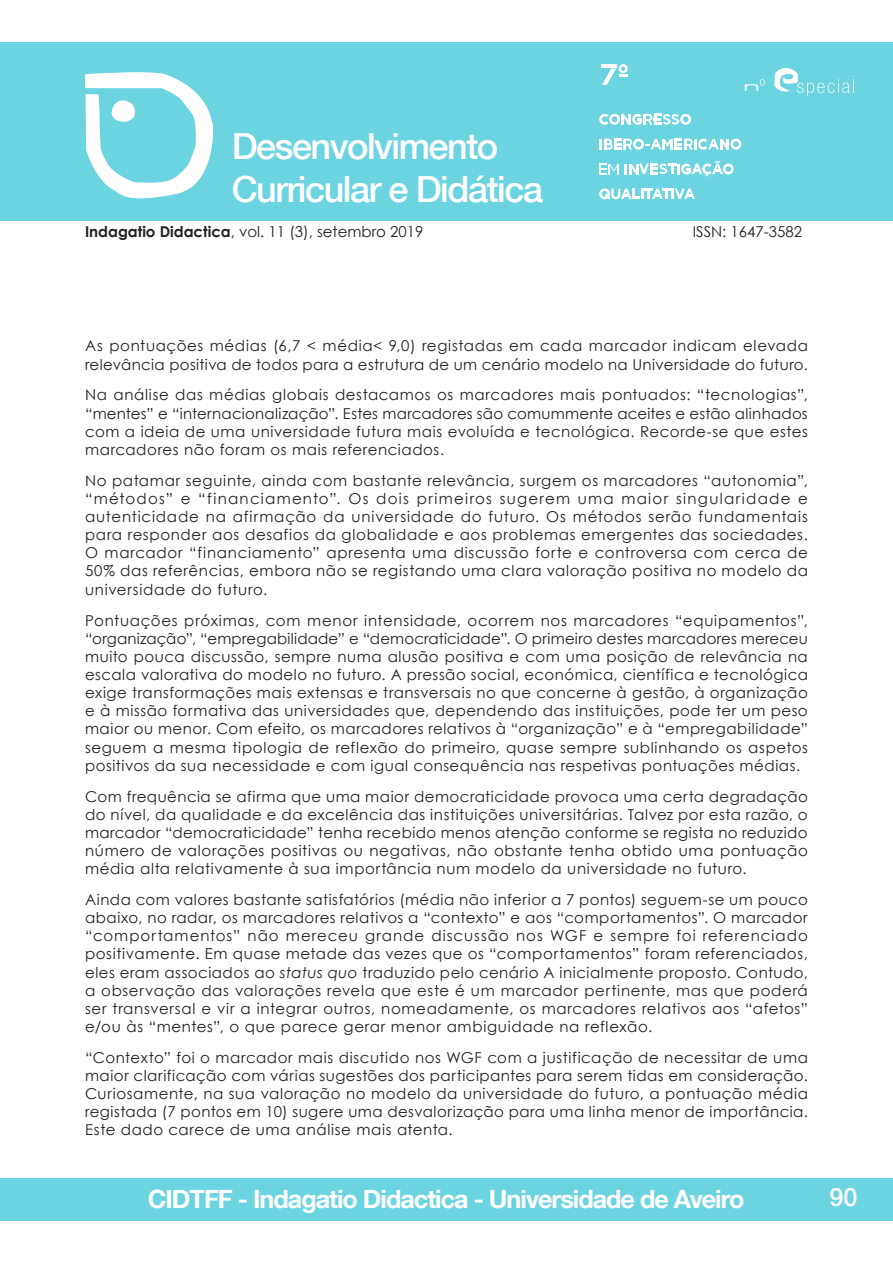
<style>
.page{position:relative;width:893px;height:1263px;background:#fff}
.page>*{position:absolute;margin:0;border:0;box-sizing:border-box;transform-origin:0 0}
.t1{font:500 36px/43.2px "Helvetica Neue LT Com";letter-spacing:-.04em;color:#fff}
.t2{font:700 25.2px "Helvetica Neue LT Com";letter-spacing:-.04em;color:#fff}
.t3{font:500 25.2px "Helvetica Neue LT Com";color:#fff}
.paragrafos{font:15px/18.1px "Century Gothic";letter-spacing:.035em;color:#231f20;text-align:justify}
.paragrafos-2{font:15px "Century Gothic";color:#231f20}
.s1{font-weight:700}
.s2{font-style:italic}
</style>
<div class="page">
<div style="left:0;top:1178px;width:893px;height:42px;background:#6cd4e1"></div>
<div style="left:0;top:43px;width:893px;height:178px;background:#6cd4e1"></div>
<svg style="left:85px;top:72px;width:129px;height:127px"></svg>
<svg style="left:774px;top:68px;width:80px;height:28px"></svg>
<svg style="left:745px;top:79px;width:20px;height:12px"></svg>
<svg style="left:619px;top:64px;width:9px;height:9px"></svg>
<hr style="left:601px;top:64px;width:15px;height:4px;background:#fff">
<svg style="left:602px;top:66px;width:25px;height:19px"></svg>
<div style="left:680px;top:114px;width:11px;height:11px;background:#fff;border-radius:50%"></div>
<svg style="left:599px;top:188px;width:11px;height:11px"></svg>
<div style="left:730px;top:139px;width:11px;height:11px;background:#fff;border-radius:50%"></div>
<div style="left:723px;top:164px;width:11px;height:10px;background:#fff;border-radius:50%"></div>
<svg style="left:602px;top:188px;width:93px;height:11px"></svg>
<svg style="left:599px;top:114px;width:90px;height:11px"></svg>
<svg style="left:599px;top:139px;width:140px;height:11px"></svg>
<svg style="left:600px;top:163px;width:19px;height:12px"></svg>
<svg style="left:625px;top:161px;width:106px;height:16px"></svg>
<h1 class="t1" style="left:232px;top:124px;width:313px">Desenvolvimento<br>Curricular e Didática</h1>
<p class="paragrafos-2" style="left:85px;top:221px;width:340px"><span class="s1">Indagatio Didactica</span>, vol. 11 (3), setembro 2019</p>
<p class="paragrafos-2" style="left:693px;top:221px;width:111px">ISSN: 1647-3582</p>
<p class="paragrafos" style="left:85px;top:337px;width:724px">As pontuações médias (6,7 &lt; média&lt; 9,0) registadas em cada marcador indicam elevada relevância positiva de todos para a estrutura de um cenário modelo na Universidade do futuro.</p>
<p class="paragrafos" style="left:85px;top:386px;width:724px">Na análise das médias globais destacamos os marcadores mais pontuados: “tecnologias”, “mentes” e “internacionalização”. Estes marcadores são comummente aceites e estão alinhados com a ideia de uma universidade futura mais evoluída e tecnológica. Recorde-se que estes marcadores não foram os mais referenciados.</p>
<p class="paragrafos" style="left:85px;top:471px;width:724px">No patamar seguinte, ainda com bastante relevância, surgem os marcadores “autonomia”, “métodos” e “financiamento”. Os dois primeiros sugerem uma maior singularidade e autenticidade na afirmação da universidade do futuro. Os métodos serão fundamentais para responder aos desafios da globalidade e aos problemas emergentes das sociedades.<br>O marcador “financiamento” apresenta uma discussão forte e controversa com cerca de 50% das referências, embora não se registando uma clara valoração positiva no modelo da universidade do futuro.</p>
<p class="paragrafos" style="left:85px;top:611px;width:724px">Pontuações próximas, com menor intensidade, ocorrem nos marcadores “equipamentos”, “organização”, “empregabilidade” e “democraticidade”. O primeiro destes marcadores mereceu muito pouca discussão, sempre numa alusão positiva e com uma posição de relevância na escala valorativa do modelo no futuro. A pressão social, económica, científica e tecnológica exige transformações mais extensas e transversais no que concerne à gestão, à organização e à missão formativa das universidades que, dependendo das instituições, pode ter um peso maior ou menor. Com efeito, os marcadores relativos à “organização” e à “empregabilidade” seguem a mesma tipologia de reflexão do primeiro, quase sempre sublinhando os aspetos positivos da sua necessidade e com igual consequência nas respetivas pontuações médias.</p>
<p class="paragrafos" style="left:85px;top:787px;width:724px">Com frequência se afirma que uma maior democraticidade provoca uma certa degradação do nível, da qualidade e da excelência das instituições universitárias. Talvez por esta razão, o marcador “democraticidade” tenha recebido menos atenção conforme se regista no reduzido número de valorações positivas ou negativas, não obstante tenha obtido uma pontuação média alta relativamente à sua importância num modelo da universidade no futuro.</p>
<p class="paragrafos" style="left:85px;top:890px;width:724px">Ainda com valores bastante satisfatórios (média não inferior a 7 pontos) seguem-se um pouco abaixo, no radar, os marcadores relativos a “contexto” e aos “comportamentos”. O marcador “comportamentos” não mereceu grande discussão nos WGF e sempre foi referenciado positivamente. Em quase metade das vezes que os “comportamentos” foram referenciados, eles eram associados ao <span class="s2">status quo</span> traduzido pelo cenário A inicialmente proposto. Contudo, a observação das valorações revela que este é um marcador pertinente, mas que poderá ser transversal e vir a integrar outros, nomeadamente, os marcadores relativos aos “afetos” e/ou às “mentes”, o que parece gerar menor ambiguidade na reflexão.</p>
<p class="paragrafos" style="left:85px;top:1048px;width:724px">“Contexto” foi o marcador mais discutido nos WGF com a justificação de necessitar de uma maior clarificação com várias sugestões dos participantes para serem tidas em consideração.<br>Curiosamente, na sua valoração no modelo da universidade do futuro, a pontuação média registada (7 pontos em 10) sugere uma desvalorização para uma linha menor de importância.<br>Este dado carece de uma análise mais atenta.</p>
<h2 class="t2" style="left:148px;top:1183px;width:598px">CIDTFF - Indagatio Didactica - Universidade de Aveiro</h2>
<h2 class="t3" style="left:829px;top:1181px;width:30px">90</h2>
</div>
